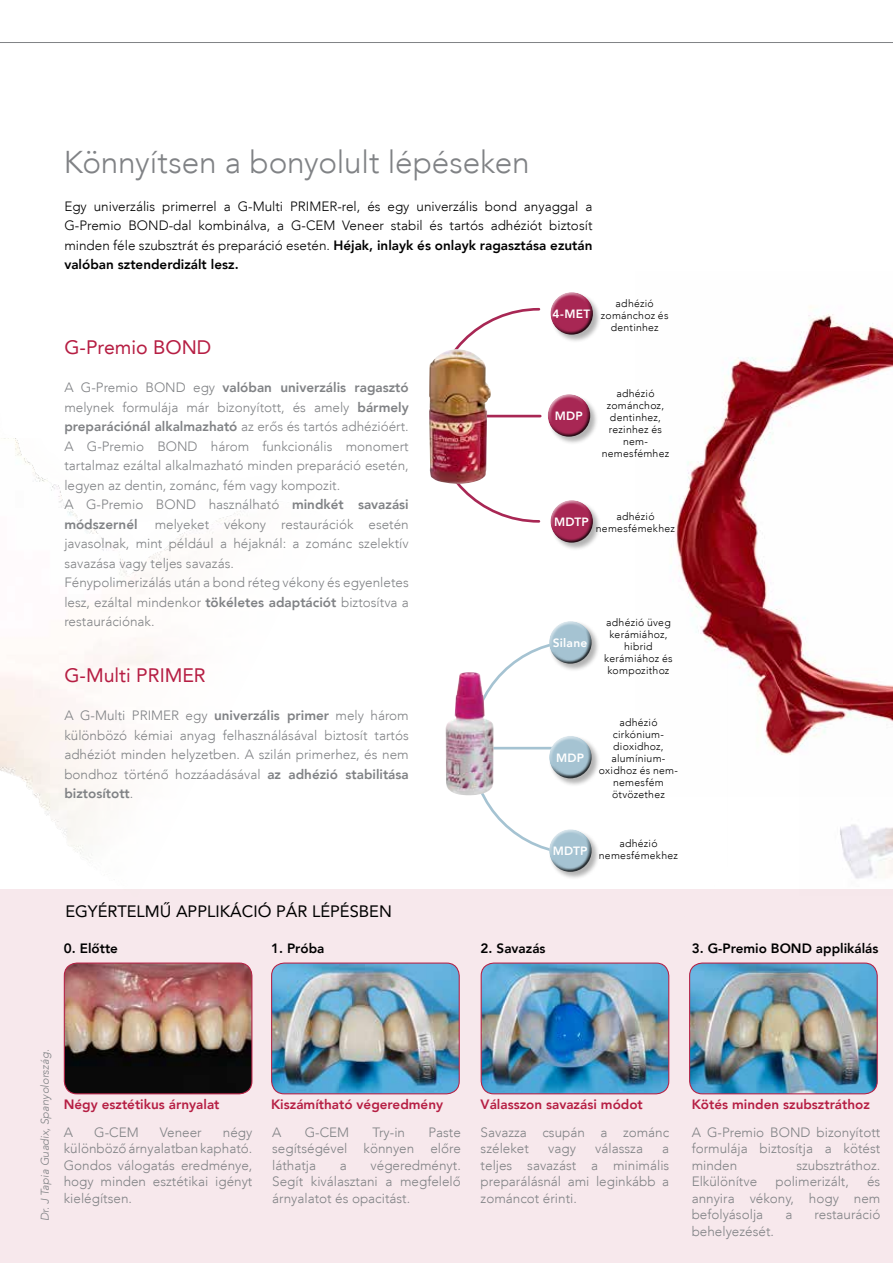
<style>
.page{position:relative;width:893px;height:1263px;background:#fff}
.page>*{position:absolute;margin:0;border:0;box-sizing:border-box;transform-origin:0 0}
.t1{font:300 31.5px "Avenir";letter-spacing:-.005em;color:#808285}
.t2{font:19.5px "Avenir";color:#b61e43}
.t3{font:16.5px "Avenir";color:#000}
.t4{font:300 13.5px/19.5px "Avenir";color:#808285;text-align:justify}
.t5{font:300 13.5px/19.5px "Avenir";color:#000;text-align:justify}
.t6{font:800 13.5px "Avenir";color:#b61e43}
.t7{font:800 13.5px "Avenir";color:#000}
.t8{font:800 12px "Avenir";letter-spacing:.015em;color:#fff}
.t9{font:italic 300 11.25px "Avenir";color:#808285}
.t10{font:300 10.5px/12px "Avenir";letter-spacing:.025em;color:#000;text-align:center}
.s1{font-weight:800}
</style>
<div class="page">
<img style="left:0;top:438px;width:269px;height:422px">
<div style="left:0;top:889px;width:893px;height:374px;background:#f7e8ec"></div>
<img style="left:670px;top:306px;width:223px;height:449px">
<svg style="left:0;top:42px;width:893px;height:1px"></svg>
<img style="left:64px;top:963px;width:188px;height:131px">
<div style="left:64px;top:962px;width:188px;height:132px;border:1px solid #b61e43;border-radius:13px"></div>
<img style="left:272px;top:964px;width:187px;height:130px">
<div style="left:271px;top:962px;width:189px;height:132px;border:1px solid #b61e43;border-radius:13px"></div>
<img style="left:481px;top:963px;width:188px;height:131px">
<div style="left:481px;top:962px;width:188px;height:132px;border:1px solid #b61e43;border-radius:13px"></div>
<img style="left:690px;top:964px;width:187px;height:130px">
<div style="left:689px;top:962px;width:189px;height:132px;border:1px solid #b61e43;border-radius:13px"></div>
<svg style="left:482px;top:644px;width:66px;height:207px"></svg>
<hr style="left:471px;top:747px;width:108px;height:2px;background:#a5c3d2">
<img style="left:445px;top:672px;width:49px;height:124px">
<svg style="left:454px;top:307px;width:88px;height:216px"></svg>
<hr style="left:432px;top:415px;width:108px;height:2px;background:#a82754">
<img style="left:429px;top:349px;width:62px;height:135px">
<img style="left:799px;top:707px;width:94px;height:172px">
<div style="left:550px;top:292px;width:52px;height:52px;background:#000;opacity:.3"></div>
<div style="left:549px;top:291px;width:45px;height:34px;background:#fff;opacity:.75"></div>
<div style="left:550px;top:299px;width:48px;height:38px;background:#000;opacity:.75"></div>
<div style="left:547px;top:394px;width:52px;height:52px;background:#000;opacity:.3"></div>
<div style="left:546px;top:393px;width:45px;height:34px;background:#fff;opacity:.75"></div>
<div style="left:547px;top:401px;width:48px;height:38px;background:#000;opacity:.75"></div>
<div style="left:550px;top:500px;width:52px;height:51px;background:#000;opacity:.3"></div>
<div style="left:549px;top:499px;width:45px;height:34px;background:#fff;opacity:.75"></div>
<div style="left:550px;top:507px;width:48px;height:38px;background:#000;opacity:.75"></div>
<div style="left:549px;top:621px;width:51px;height:51px;background:#000;opacity:.3"></div>
<div style="left:548px;top:620px;width:45px;height:34px;background:#fff;opacity:.75"></div>
<div style="left:548px;top:628px;width:48px;height:38px;background:#000;opacity:.75"></div>
<div style="left:549px;top:735px;width:51px;height:52px;background:#000;opacity:.3"></div>
<div style="left:548px;top:734px;width:45px;height:35px;background:#fff;opacity:.75"></div>
<div style="left:548px;top:742px;width:48px;height:39px;background:#000;opacity:.75"></div>
<div style="left:549px;top:829px;width:51px;height:52px;background:#000;opacity:.3"></div>
<div style="left:548px;top:828px;width:45px;height:34px;background:#fff;opacity:.75"></div>
<div style="left:548px;top:836px;width:48px;height:38px;background:#000;opacity:.75"></div>
<h1 class="t1" style="left:64px;top:143px;width:467px">Könnyítsen a bonyolult lépéseken</h1>
<p class="t5" style="left:64px;top:197px;width:530px">Egy univerzális primerrel a G-Multi PRIMER-rel, és egy univerzális bond anyaggal a G-Premio BOND-dal kombinálva, a G-CEM Veneer stabil és tartós adhéziót biztosít minden féle szubsztrát és preparáció esetén. <span class="s1">Héjak, inlayk és onlayk ragasztása ezután valóban sztenderdizált lesz.</span></p>
<h2 class="t2" style="left:64px;top:336px;width:149px">G-Premio BOND</h2>
<p class="t8" style="left:553px;top:307px;width:39px">4-MET</p>
<p class="t10" style="left:601px;top:297px;width:69px">adhézió zománchoz és dentinhez</p>
<p class="t4" style="left:64px;top:378px;width:346px;text-align:left">A G-Premio BOND egy <span class="s1">valóban univerzális ragasztó </span>melynek formulája már bizonyított, és amely <span class="s1">bármely preparációnál alkalmazható</span> az erős és tartós adhézióért.<br>A G-Premio BOND három funkcionális monomert tartalmaz ezáltal alkalmazható minden preparáció esetén, legyen az dentin, zománc, fém vagy kompozit.<br>A G-Premio BOND használható <span class="s1">mindkét savazási módszernél</span></p>
<p class="t4" style="left:64px;top:514px;width:346px;text-align:left;text-indent:90px">melyeket vékony restaurációk esetén javasolnak, mint például a héjaknál: a zománc szelektív savazása vagy teljes savazás.<br>Fénypolimerizálás után a bond réteg vékony és egyenletes lesz, ezáltal mindenkor <span class="s1">tökéletes adaptációt</span> biztosítva a restaurációnak.</p>
<h2 class="t2" style="left:64px;top:664px;width:143px">G-Multi PRIMER</h2>
<p class="t4" style="left:64px;top:706px;width:346px">A G-Multi PRIMER egy <span class="s1">univerzális primer</span> mely három különbözó kémiai anyag felhasználásával biztosít tartós adhéziót minden helyzetben. A szilán primerhez, és nem bondhoz történő hozzáadásával <span class="s1">az adhézió stabilitása biztosított</span>.</p>
<p class="t8" style="left:555px;top:409px;width:29px">MDP</p>
<p class="t10" style="left:602px;top:387px;width:69px">adhézió zománchoz, dentinhez, rezinhez és nem&shy;nemesfémhez</p>
<p class="t8" style="left:554px;top:515px;width:36px">MDTP</p>
<p class="t10" style="left:596px;top:510px;width:81px">adhézió nemesfémekhez</p>
<p class="t8" style="left:553px;top:636px;width:36px">Silane</p>
<p class="t10" style="left:604px;top:616px;width:70px">adhézió üveg kerámiához, hibrid kerámiához és kompozithoz</p>
<p class="t8" style="left:556px;top:750px;width:29px">MDP</p>
<p class="t10" style="left:599px;top:717px;width:81px">adhézió cirkónium&shy;dioxidhoz, alumínium&shy;oxidhoz és nem&shy;nemesfém ötvözethez</p>
<p class="t8" style="left:553px;top:844px;width:36px">MDTP</p>
<p class="t10" style="left:599px;top:838px;width:81px">adhézió nemesfémekhez</p>
<p class="t3" style="left:65px;top:901px;width:328px">EGYÉRTELMŰ APPLIKÁCIÓ PÁR LÉPÉSBEN</p>
<p class="t7" style="left:64px;top:940px;width:56px">0. Előtte</p>
<p class="t7" style="left:271px;top:940px;width:55px">1. Próba</p>
<p class="t7" style="left:481px;top:940px;width:66px">2. Savazás</p>
<p class="t7" style="left:692px;top:940px;width:188px">3. G-Premio BOND applikálás</p>
<p class="t9" style="left:38px;top:1221px;width:173px;rotate:-90deg">Dr. J Tapia Guadix, Spanyolország.</p>
<p class="t6" style="left:64px;top:1096px;width:157px">Négy esztétikus árnyalat</p>
<p class="t4" style="left:64px;top:1122px;width:11px">A</p>
<p class="t4" style="left:94px;top:1122px;width:46px">G-CEM</p>
<p class="t4" style="left:160px;top:1122px;width:43px">Veneer</p>
<p class="t4" style="left:64px;top:1124px;width:190px;line-height:16.5px;text-indent:159px">négy különböző árnyalatban kapható.<br>Gondos válogatás eredménye, hogy minden esztétikai igényt kielégítsen.</p>
<p class="t6" style="left:271px;top:1096px;width:174px">Kiszámítható végeredmény</p>
<p class="t4" style="left:272px;top:1122px;width:11px">A</p>
<p class="t4" style="left:305px;top:1122px;width:46px">G-CEM</p>
<p class="t4" style="left:373px;top:1122px;width:34px">Try-in</p>
<p class="t4" style="left:272px;top:1124px;width:190px;line-height:16.5px;text-indent:156px">Paste segítségével könnyen előre láthatja</p>
<p class="t4" style="left:272px;top:1157px;width:190px;line-height:16.5px;text-indent:98px">végeredményt.<br>Segít kiválasztani a megfelelő árnyalatot és opacitást.</p>
<p class="t4" style="left:340px;top:1155px;width:9px">a</p>
<p class="t6" style="left:481px;top:1096px;width:164px">Válasszon savazási módot</p>
<p class="t4" style="left:481px;top:1124px;width:190px;line-height:16.5px">Savazza csupán a zománc széleket</p>
<p class="t4" style="left:548px;top:1139px;width:29px">vagy</p>
<p class="t4" style="left:595px;top:1139px;width:49px">válassza</p>
<p class="t4" style="left:481px;top:1140px;width:190px;line-height:16.5px;text-indent:182px">a teljes savazást a minimális preparálásnál ami leginkább a zománcot érinti.</p>
<p class="t6" style="left:692px;top:1096px;width:180px">Kötés minden szubsztráthoz</p>
<p class="t4" style="left:692px;top:1124px;width:190px;line-height:16.5px">A G-Premio BOND bizonyított formulája biztosítja a kötést minden</p>
<p class="t4" style="left:796px;top:1155px;width:86px">szubsztráthoz.</p>
<p class="t4" style="left:692px;top:1172px;width:67px">Elkülönítve</p>
<p class="t4" style="left:775px;top:1172px;width:75px">polimerizált,</p>
<p class="t4" style="left:692px;top:1173px;width:190px;line-height:16.5px;text-indent:175px">és annyira vékony, hogy nem befolyásolja</p>
<p class="t4" style="left:785px;top:1205px;width:9px">a</p>
<p class="t4" style="left:815px;top:1205px;width:67px">restauráció</p>
<p class="t4" style="left:692px;top:1221px;width:84px">behelyezését.</p>
</div>
